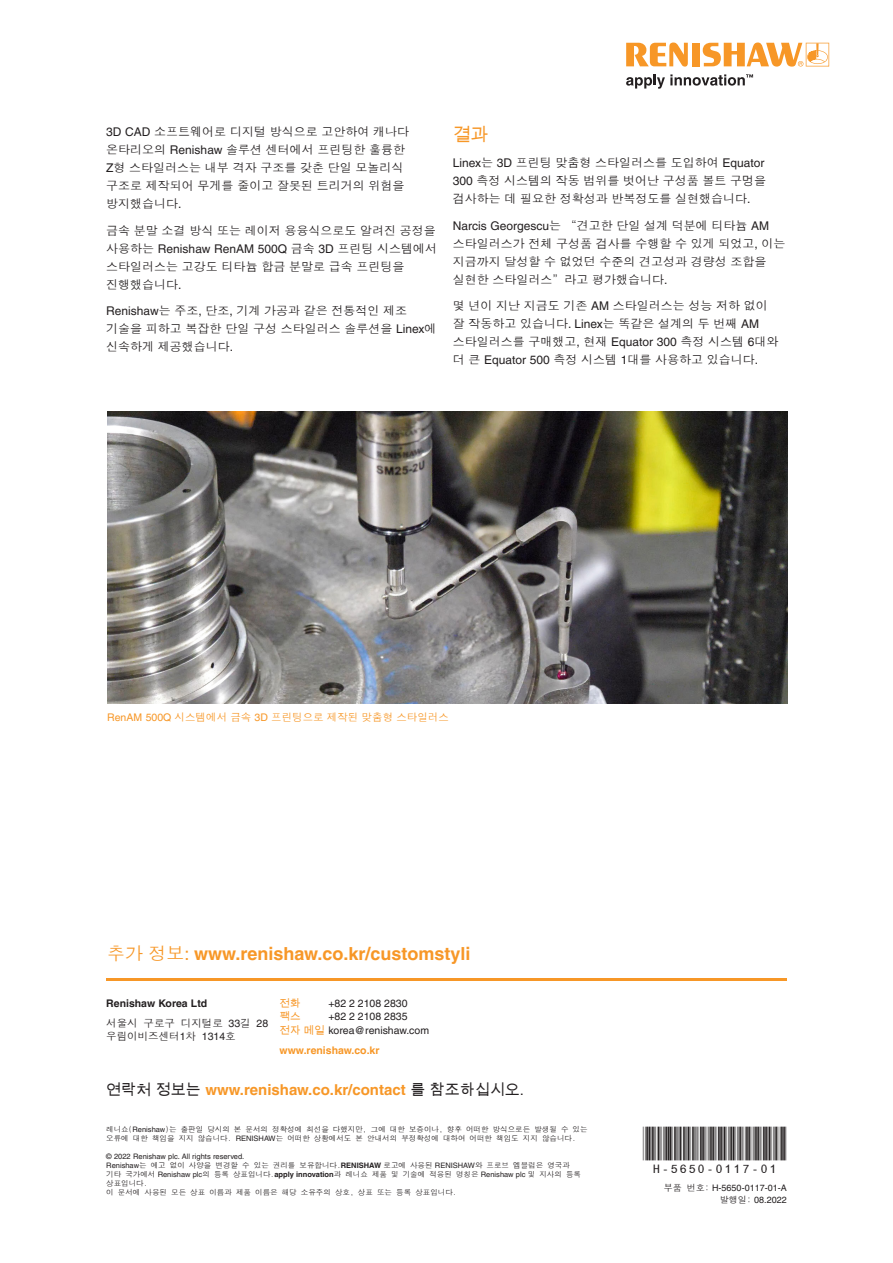
<style>
.page{position:relative;width:893px;height:1263px;background:#fff}
.page>*{position:absolute;margin:0;border:0;box-sizing:border-box;transform-origin:0 0}
.t1{font:48px "MBH16 B";color:#231f20}
.Call_to_action{font:700 18px "Helvetica LT Pro";color:#f79727}
.Main_body_heading_te{font:18px "Arial Unicode MS";color:#f79727}
.t2{font:700 15px "Helvetica LT Pro";color:#f79727}
.Main_body_text_8pt{font:12px/18px "Dotum Che";color:#231f20}
.t3{font:10.5px/13.6px "Helvetica LT Pro";color:#231f20}
.Caption_text_7pt{font:10.5px "Dotum Che";color:#f79727}
.t4{font:10.5px/13.2px "Dotum Che";color:#231f20}
.t5{font:700 10.5px "Helvetica LT Pro";color:#f79727}
.t6{font:700 10.5px "Helvetica LT Pro";color:#231f20}
.t7{font:10.5px "Arial Unicode MS";color:#f79727}
.t8{font:9px/12px "Helvetica LT Pro";color:#231f20;text-align:right}
.t9{font:7.5px/9px "Dotum Che";color:#231f20}
.t10{font:7.5px "Helvetica LT Pro";color:#231f20}
.s1{font-family:"Helvetica LT Pro"}
.s2{font-family:"Dotum Che";font-weight:400}
.s3{font-weight:400}
.s4{font-family:"Arial Unicode MS";color:#f79727}
.s5{font-family:"Arial Unicode MS";font-weight:400;color:#231f20}
.s6{font-family:"Helvetica LT Pro";font-weight:700}
.s7{font-family:"Dotum Che"}
</style>
<div class="page">
<svg style="left:626px;top:43px;width:62px;height:24px"></svg>
<div style="left:692px;top:43px;width:8px;height:23px;background:#f79727"></div>
<svg style="left:703px;top:43px;width:126px;height:24px"></svg>
<svg style="left:626px;top:74px;width:127px;height:15px"></svg>
<hr style="left:106px;top:978px;width:681px;height:2px;background:#f79727">
<img style="left:108px;top:411px;width:679px;height:292px">
<p class="Main_body_text_8pt" style="left:106px;top:123px;width:304px"><span class="s1">3D CAD</span> 소프트웨어로 디지털 방식으로 고안하여 캐나다 온타리오의 <span class="s1">Renishaw</span> 솔루션 센터에서 프린팅한 훌륭한<br><span class="s1">Z</span>형 스타일러스는 내부 격자 구조를 갖춘 단일 모놀리식 구조로 제작되어 무게를 줄이고 잘못된 트리거의 위험을 방지했습니다<span class="s1">.</span></p>
<p class="Main_body_text_8pt" style="left:106px;top:221px;width:332px">금속 분말 소결 방식 또는 레이저 용융식으로도 알려진 공정을 사용하는 <span class="s1">Renishaw RenAM 500Q</span> 금속 <span class="s1">3D</span> 프린팅 시스템에서 스타일러스는 고강도 티타늄 합금 분말로 급속 프린팅을 진행했습니다<span class="s1">.</span></p>
<p class="Main_body_text_8pt" style="left:106px;top:302px;width:332px"><span class="s1">Renishaw</span>는 주조<span class="s1">,</span> 단조<span class="s1">,</span> 기계 가공과 같은 전통적인 제조 기술을 피하고 복잡한 단일 구성 스타일러스 솔루션을 <span class="s1">Linex</span>에 신속하게 제공했습니다<span class="s1">.</span></p>
<p class="Main_body_heading_te" style="left:453px;top:121px;width:37px">결과</p>
<p class="Main_body_text_8pt" style="left:453px;top:154px;width:315px"><span class="s1">Linex</span>는 <span class="s1">3D</span> 프린팅 맞춤형 스타일러스를 도입하여 <span class="s1">Equator<br>300</span> 측정 시스템의 작동 범위를 벗어난 구성품 볼트 구멍을 검사하는 데 필요한 정확성과 반복정도를 실현했습니다<span class="s1">.</span></p>
<p class="Main_body_text_8pt" style="left:453px;top:216px;width:334px"><span class="s1">Narcis Georgescu</span>는 “견고한 단일 설계 덕분에 티타늄 <span class="s1">AM </span>스타일러스가 전체 구성품 검사를 수행할 수 있게 되었고<span class="s1">,</span> 이는 지금까지 달성할 수 없었던 수준의 견고성과 경량성 조합을 실현한 스타일러스”라고 평가했습니다<span class="s1">.</span></p>
<p class="Main_body_text_8pt" style="left:453px;top:297px;width:327px">몇 년이 지난 지금도 기존 <span class="s1">AM</span> 스타일러스는 성능 저하 없이 잘 작동하고 있습니다<span class="s1">. Linex</span>는 똑같은 설계의 두 번째 <span class="s1">AM </span>스타일러스를 구매했고<span class="s1">,</span> 현재 <span class="s1">Equator 300</span> 측정 시스템 <span class="s1">6</span>대와 더 큰 <span class="s1">Equator 500</span> 측정 시스템 <span class="s1">1</span>대를 사용하고 있습니다<span class="s1">.</span></p>
<p class="Caption_text_7pt" style="left:107px;top:711px;width:343px"><span class="s1">RenAM 500Q</span> 시스템에서 금속 <span class="s1">3D</span> 프린팅으로 제작된 맞춤형 스타일러스</p>
<p class="Call_to_action" style="left:107px;top:943px;width:365px"><span class="s2">추가 정보</span><span class="s3">:</span> www.renishaw.co.kr/customstyli</p>
<p class="t6" style="left:106px;top:997px;width:102px">Renishaw Korea Ltd</p>
<p class="t4" style="left:106px;top:1017px;width:163px">서울시 구로구 디지털로 <span class="s1">33</span>길 <span class="s1">28 </span>우림이비즈센터<span class="s1">1</span>차 <span class="s1">1314</span>호</p>
<p class="t7" style="left:280px;top:995px;width:22px">전화</p>
<p class="t3" style="left:328px;top:996px;width:81px">+82 2 2108 2830</p>
<p class="t7" style="left:280px;top:1009px;width:22px">팩스</p>
<p class="t3" style="left:280px;top:1010px;width:151px;text-indent:49px">+82 2 2108 2835 <span class="s4">전자 메일</span> korea@renishaw.com</p>
<p class="t5" style="left:280px;top:1044px;width:101px">www.renishaw.co.kr</p>
<p class="t2" style="left:106px;top:1081px;width:419px"><span class="s5">연락처 정보는</span> www.renishaw.co.kr/contact <span class="s5">를 참조하십시오.</span></p>
<p class="t9" style="left:106px;top:1125px;width:483px">레니쇼(<span class="s1">Renishaw</span>)는 출판일 당시의 본 문서의 정확성에 최선을 다했지만, 그에 대한 보증이나, 향후 어떠한 방식으로든 발생될 수 있는 오류에 대한 책임을 지지 않습니다. <span class="s1">RENISHAW</span>는 어떠한 상황에서도 본 안내서의 부정확성에 대하여 어떠한 책임도 지지 않습니다.</p>
<p class="t10" style="left:106px;top:1152px;width:140px">© 2022 Renishaw plc. All rights reserved.</p>
<p class="t9" style="left:106px;top:1161px;width:476px"><span class="s1">Renishaw</span>는 예고 없이 사양을 변경할 수 있는 권리를 보유합니다.<span class="s6">RENISHAW</span> 로고에 사용된 <span class="s1">RENISHAW</span>와 프로브 엠블럼은 영국과 기타 국가에서 <span class="s1">Renishaw plc</span>의 등록 상표입니다.<span class="s6">apply innovation</span>과 레니쇼 제품 및 기술에 적용된 명칭은 <span class="s1">Renishaw plc</span> 및 지사의 등록 상표입니다.<br>이 문서에 사용된 모든 상표 이름과 제품 이름은 해당 소유주의 상호, 상표 또는 등록 상표입니다.</p>
<h1 class="t1" style="left:643px;top:1128px;width:145px">*H-5650-0117-01*</h1>
<p class="t8" style="left:664px;top:1182px;width:124px"><span class="s7">부품 번호:</span> H-5650-0117-01-A <span class="s7">발행일:</span> 08.2022</p>
</div>
